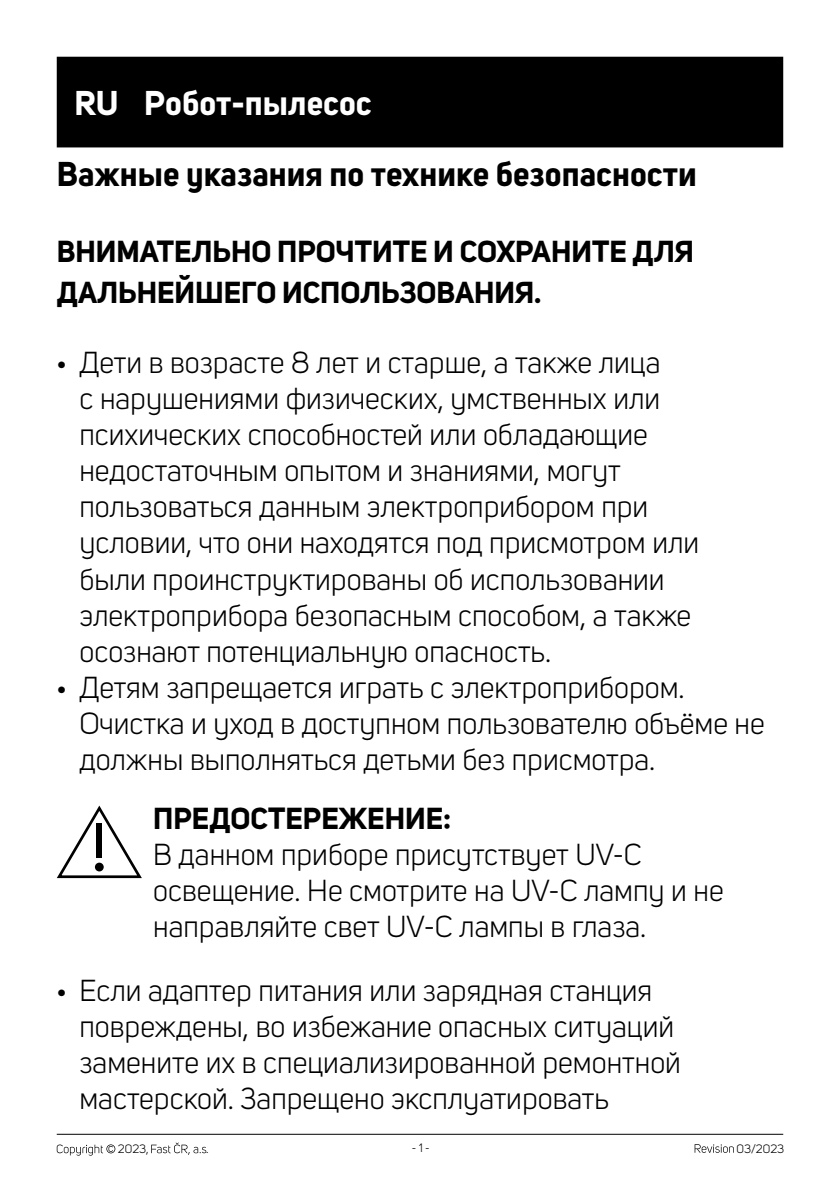
<style>
.page{position:relative;width:840px;height:1191px;background:#fff}
.page>*{position:absolute;margin:0;border:0;box-sizing:border-box;transform-origin:0 0}
.t1{font:700 34px "Uni Sans";color:#000}
.t2{font:700 34px "Uni Sans";color:#fff}
.t3{font:30px/36px "Uni Sans";color:#000}
.t4{font:700 30px/40.8px "Uni Sans";color:#000}
.t5{font:12px "Uni Sans";color:#000}
.s1{font-size:23px}
</style>
<div class="page">
<hr style="left:57px;top:1133px;width:725px;height:1px;background:#000">
<svg style="left:694px;top:1144px;width:39px;height:8px"></svg>
<svg style="left:57px;top:1144px;width:58px;height:11px"></svg>
<svg style="left:151px;top:1142px;width:55px;height:12px"></svg>
<div style="left:57px;top:57px;width:725px;height:90px;background:#000"></div>
<svg style="left:57px;top:805px;width:85px;height:73px"></svg>
<div style="left:96px;top:823px;width:6px;height:35px;background:#000"></div>
<div style="left:95px;top:862px;width:9px;height:9px;background:#000;border-radius:50%"></div>
<p class="t2" style="left:74px;top:82px;width:299px">RU Робот-пылесос</p>
<p class="t1" style="left:57px;top:153px;width:641px">Важные указания по технике безопасности</p>
<p class="t4" style="left:57px;top:231px;width:638px">ВНИМАТЕЛЬНО ПРОЧТИТЕ И СОХРАНИТЕ ДЛЯ<br>ДАЛЬНЕЙШЕГО ИСПОЛЬЗОВАНИЯ.</p>
<p class="t3" style="left:79px;top:345px;width:621px;text-indent:-23px"><span class="s1">•</span> Дети в возрасте 8 лет и старше, а также лица<br>с нарушениями физических, умственных или психических способностей или обладающие недостаточным опытом и знаниями, могут пользоваться данным электроприбором при условии, что они находятся под присмотром или были проинструктированы об использовании электроприбора безопасным способом, а также осознают потенциальную опасность.</p>
<p class="t3" style="left:79px;top:669px;width:686px;text-indent:-23px"><span class="s1">•</span> Детям запрещается играть с электроприбором.<br>Очистка и уход в доступном пользователю объёме не должны выполняться детьми без присмотра.</p>
<p class="t4" style="left:153px;top:798px;width:299px">ПРЕДОСТЕРЕЖЕНИЕ:</p>
<p class="t3" style="left:153px;top:837px;width:571px">В данном приборе присутствует UV-C освещение. Не смотрите на UV-C лампу и не направляйте свет UV-C лампы в глаза.</p>
<p class="t3" style="left:79px;top:973px;width:602px;text-indent:-23px"><span class="s1">•</span> Если адаптер питания или зарядная станция повреждены, во избежание опасных ситуаций замените их в специализированной ремонтной мастерской. Запрещено эксплуатировать</p>
<p class="t5" style="left:118px;top:1142px;width:32px">2023,</p>
<p class="t5" style="left:206px;top:1142px;width:4px">.</p>
<p class="t5" style="left:411px;top:1141px;width:19px">- 1 -</p>
<p class="t5" style="left:736px;top:1141px;width:49px">03/2023</p>
</div>
